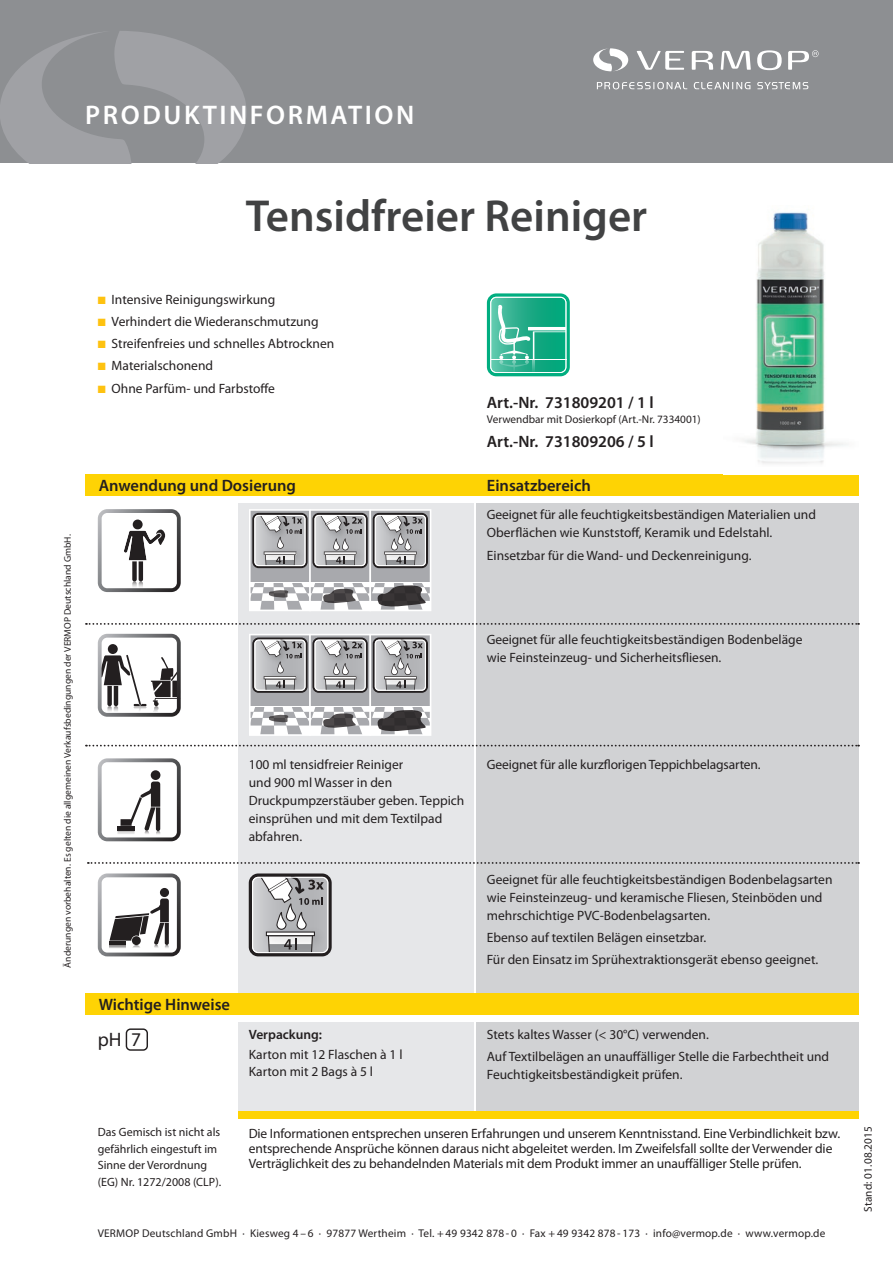
<style>
.page{position:relative;width:893px;height:1263px;background:#fff}
.page>*{position:absolute;margin:0;border:0;box-sizing:border-box;transform-origin:0 0}
.t1{font:600 45px "Myriad Pro";color:#414243}
.t2{font:600 27px "Myriad Pro";letter-spacing:.095em;color:#fff}
.t3{font:19.5px "Myriad Pro";color:#231f20}
.t4{font:600 16.5px "Myriad Pro";color:#231f20}
.t5{font:13.5px/18px "Myriad Pro";color:#231f20}
.t6{font:600 13.5px "Myriad Pro";color:#231f20}
.t7{font:12px/16.5px "Myriad Pro";color:#231f20}
.t8{font:11.25px "Myriad Pro";letter-spacing:.015em;color:#231f20}
.t9{font:9.6px "Myriad Pro";color:#231f20}
.s1{color:#fec210}
</style>
<div class="page">
<div style="left:0;top:0;width:893px;height:163px;background:#8d8f92"></div>
<svg style="left:0;top:31px;width:247px;height:132px"></svg>
<svg style="left:757px;top:50px;width:25px;height:20px"></svg>
<svg style="left:721px;top:51px;width:30px;height:19px"></svg>
<svg style="left:692px;top:51px;width:21px;height:19px"></svg>
<svg style="left:637px;top:51px;width:47px;height:19px"></svg>
<svg style="left:593px;top:48px;width:35px;height:23px"></svg>
<svg style="left:788px;top:50px;width:31px;height:20px"></svg>
<svg style="left:597px;top:82px;width:211px;height:7px"></svg>
<div style="left:238px;top:503px;width:236px;height:491px;background:#e6e7e9"></div>
<div style="left:476px;top:503px;width:383px;height:490px;background:#d1d2d4"></div>
<div style="left:238px;top:1022px;width:236px;height:89px;background:#e6e7e9"></div>
<div style="left:476px;top:1022px;width:383px;height:90px;background:#d1d2d4"></div>
<div style="left:85px;top:474px;width:774px;height:21px;background:#fed304"></div>
<div style="left:85px;top:993px;width:774px;height:22px;background:#fed304"></div>
<svg style="left:86px;top:745px;width:773px;height:1px"></svg>
<svg style="left:88px;top:862px;width:771px;height:2px"></svg>
<svg style="left:86px;top:623px;width:773px;height:2px"></svg>
<div style="left:238px;top:1111px;width:621px;height:7px;background:#fed304"></div>
<img style="left:743px;top:212px;width:105px;height:244px">
<div style="left:487px;top:293px;width:83px;height:83px;background:linear-gradient(to right,#01ae80,#02ae81);border-radius:9px"></div>
<svg style="left:490px;top:297px;width:76px;height:76px;background:#46bb9d"></svg>
<hr style="left:491px;top:359px;width:75px;height:1px;background:#fff">
<svg style="left:98px;top:509px;width:83px;height:83px"></svg>
<svg style="left:249px;top:509px;width:182px;height:102px;background:#aeadb0"></svg>
<svg style="left:249px;top:634px;width:182px;height:102px;background:#aeaeb0"></svg>
<svg style="left:98px;top:634px;width:83px;height:83px"></svg>
<svg style="left:98px;top:873px;width:83px;height:83px"></svg>
<svg style="left:98px;top:758px;width:83px;height:83px"></svg>
<svg style="left:249px;top:873px;width:83px;height:83px"></svg>
<img style="left:328px;top:922px;width:4px;height:30px">
<div style="left:252px;top:877px;width:76px;height:76px;border:1px solid #fff;border-radius:6px"></div>
<svg style="left:253px;top:875px;width:75px;height:77px;background:#b1b2b4"></svg>
<div style="left:126px;top:1028px;width:22px;height:23px;border:1px solid #231f20;border-radius:4px"></div>
<h2 class="t2" style="left:85px;top:98px;width:330px">PRODUKTINFORMATION</h2>
<p class="t9" style="left:62px;top:968px;width:435px;rotate:-90deg">Änderungen vorbehalten. Es gelten die allgemeinen Verkaufsbedingungen der VERMOP Deutschland GmbH.</p>
<h1 class="t1" style="left:246px;top:188px;width:403px">Tensidfreier Reiniger</h1>
<p class="t5" style="left:98px;top:290px;width:179px"><span class="s1">■</span> Intensive Reinigungswirkung</p>
<p class="t5" style="left:98px;top:312px;width:222px"><span class="s1">■</span> Verhindert die Wiederanschmutzung</p>
<p class="t5" style="left:98px;top:334px;width:238px"><span class="s1">■</span> Streifenfreies und schnelles Abtrocknen</p>
<p class="t5" style="left:98px;top:357px;width:117px"><span class="s1">■</span> Materialschonend</p>
<p class="t5" style="left:98px;top:379px;width:179px"><span class="s1">■</span> Ohne Parfüm- und Farbstoffe</p>
<p class="t4" style="left:99px;top:475px;width:199px">Anwendung und Dosierung</p>
<p class="t4" style="left:487px;top:392px;width:168px">Art.-Nr. 731809201 / 1 l</p>
<p class="t8" style="left:487px;top:412px;width:215px">Verwendbar mit Dosierkopf (Art.-Nr. 7334001)</p>
<p class="t4" style="left:487px;top:431px;width:168px">Art.-Nr. 731809206 / 5 l</p>
<p class="t4" style="left:487px;top:475px;width:106px">Einsatzbereich</p>
<p class="t5" style="left:487px;top:505px;width:331px">Geeignet für alle feuchtigkeitsbeständigen Materialien und<br>Oberflächen wie Kunststoff, Keramik und Edelstahl.</p>
<p class="t5" style="left:487px;top:546px;width:266px">Einsetzbar für die Wand- und Deckenreinigung.</p>
<p class="t5" style="left:487px;top:630px;width:317px">Geeignet für alle feuchtigkeitsbeständigen Bodenbeläge wie Feinsteinzeug- und Sicherheitsfliesen.</p>
<p class="t4" style="left:99px;top:994px;width:133px">Wichtige Hinweise</p>
<h3 class="t3" style="left:98px;top:1027px;width:45px">pH 7</h3>
<p class="t7" style="left:98px;top:1124px;width:125px">Das Gemisch ist nicht als gefährlich eingestuft im<br>Sinne der Verordnung (EG) Nr. 1272/2008 (CLP).</p>
<p class="t5" style="left:249px;top:755px;width:217px">100 ml tensidfreier Reiniger<br>und 900 ml Wasser in den<br>Druckpumpzerstäuber geben. Teppich einsprühen und mit dem Textilpad abfahren.</p>
<p class="t5" style="left:487px;top:755px;width:275px">Geeignet für alle kurzflorigen Teppichbelagsarten.</p>
<p class="t5" style="left:487px;top:870px;width:347px">Geeignet für alle feuchtigkeitsbeständigen Bodenbelagsarten wie Feinsteinzeug- und keramische Fliesen, Steinböden und mehrschichtige PVC-Bodenbelagsarten.</p>
<p class="t5" style="left:487px;top:926px;width:333px;line-height:22.2px">Ebenso auf textilen Belägen einsetzbar.<br>Für den Einsatz im Sprühextraktionsgerät ebenso geeignet.</p>
<p class="t6" style="left:249px;top:1025px;width:75px">Verpackung:</p>
<p class="t5" style="left:249px;top:1046px;width:155px;line-height:16.5px">Karton mit 12 Flaschen à 1 l<br>Karton mit 2 Bags à 5 l</p>
<p class="t5" style="left:487px;top:1023px;width:344px;line-height:22.2px">Stets kaltes Wasser (&lt; 30°C) verwenden.<br>Auf Textilbelägen an unauffälliger Stelle die Farbechtheit und</p>
<p class="t5" style="left:487px;top:1065px;width:197px">Feuchtigkeitsbeständigkeit prüfen.</p>
<p class="t5" style="left:249px;top:1125px;width:593px;line-height:15px">Die Informationen entsprechen unseren Erfahrungen und unserem Kenntnisstand. Eine Verbindlichkeit bzw. entsprechende Ansprüche können daraus nicht abgeleitet werden. Im Zweifelsfall sollte der Verwender die<br>Verträglichkeit des zu behandelnden Materials mit dem Produkt immer an unauffälliger Stelle prüfen.</p>
<p class="t8" style="left:98px;top:1227px;width:729px">VERMOP Deutschland GmbH · Kiesweg 4 – 6 · 97877 Wertheim · Tel. + 49 9342 878 - 0 · Fax + 49 9342 878 - 173 · info@vermop.de · www.vermop.de</p>
<p class="t8" style="left:861px;top:1212px;width:87px;rotate:-90deg">Stand: 01.08.2015</p>
</div>
